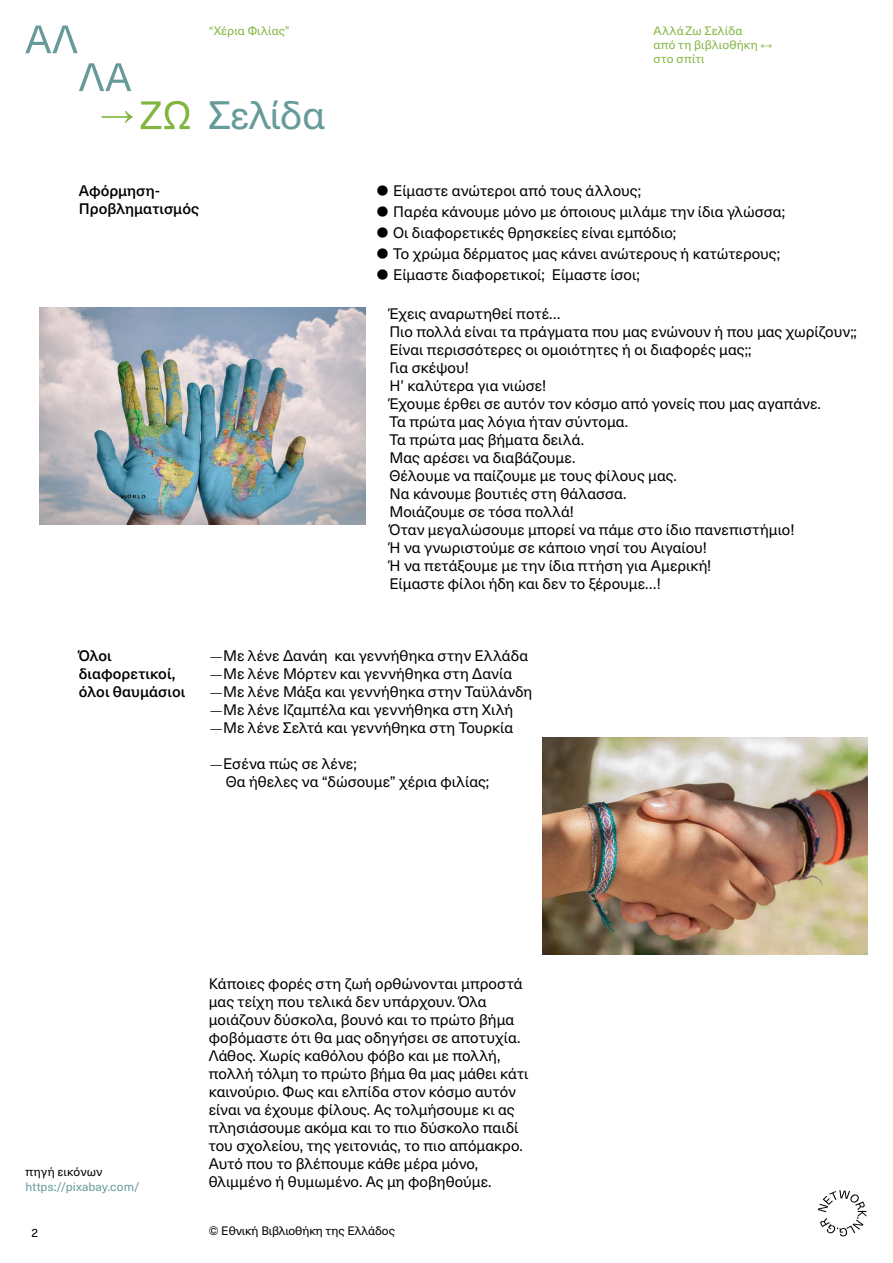
<style>
.page{position:relative;width:893px;height:1263px;background:#fff}
.page>*{position:absolute;margin:0;border:0;box-sizing:border-box;transform-origin:0 0}
.t1{font:39px "Neue Haas Unica W1 G";letter-spacing:-.015em;color:#679b9a}
.t2{font:15px/18px "Neue Haas Unica W1 G";letter-spacing:.005em;color:#000}
.t3{font:500 15px/18px "Neue Haas Unica W1 G";letter-spacing:.005em;color:#000}
.t4{font:12px/14.4px "Neue Haas Unica W1 G";letter-spacing:.015em;color:#83b641}
.t5{font:12px "Neue Haas Unica W1 G";color:#000}
.t6{font:12px "Neue Haas Unica W1 G";letter-spacing:.015em;color:#679b9a}
</style>
<div class="page">
<svg style="left:818px;top:1190px;width:48px;height:46px"></svg>
<svg style="left:25px;top:26px;width:53px;height:27px"></svg>
<svg style="left:79px;top:63px;width:52px;height:28px"></svg>
<svg style="left:102px;top:111px;width:31px;height:12px"></svg>
<svg style="left:141px;top:101px;width:49px;height:28px"></svg>
<img style="left:40px;top:307px;width:325px;height:217px">
<img style="left:542px;top:737px;width:325px;height:217px">
<p class="t4" style="left:209px;top:23px;width:82px">“Χέρια Φιλίας”</p>
<p class="t4" style="left:654px;top:23px;width:106px">Αλλά Ζω Σελίδα από τη βιβλιοθήκη στο σπίτι</p>
<h1 class="t1" style="left:209px;top:86px;width:118px">Σελίδα</h1>
<p class="t3" style="left:79px;top:181px;width:122px">Αφόρμηση-<br>Προβληματισμός</p>
<p class="t2" style="left:393px;top:179px;width:393px;line-height:21px">Είμαστε ανώτεροι από τους άλλους;<br>Παρέα κάνουμε μόνο με όποιους μιλάμε την ίδια γλώσσα; Οι διαφορετικές θρησκείες είναι εμπόδιο;<br>Το χρώμα δέρματος μας κάνει ανώτερους ή κατώτερους; Είμαστε διαφορετικοί; Είμαστε ίσοι;</p>
<p class="t2" style="left:389px;top:304px;width:469px">Έχεις αναρωτηθεί ποτέ…<br>Πιο πολλά είναι τα πράγματα που μας ενώνουν ή που μας χωρίζουν;; Είναι περισσότερες οι ομοιότητες ή οι διαφορές μας;;<br>Για σκέψου!<br>Η’ καλύτερα για νιώσε!<br>Έχουμε έρθει σε αυτόν τον κόσμο από γονείς που μας αγαπάνε.<br>Τα πρώτα μας λόγια ήταν σύντομα.<br>Τα πρώτα μας βήματα δειλά.<br>Μας αρέσει να διαβάζουμε.<br>Θέλουμε να παίζουμε με τους φίλους μας.<br>Να κάνουμε βουτιές στη θάλασσα.<br>Μοιάζουμε σε τόσα πολλά!<br>Όταν μεγαλώσουμε μπορεί να πάμε στο ίδιο πανεπιστήμιο!<br>Ή να γνωριστούμε σε κάποιο νησί του Αιγαίου!<br>Ή να πετάξουμε με την ίδια πτήση για Αμερική!<br>Είμαστε φίλοι ήδη και δεν το ξέρουμε…!</p>
<p class="t3" style="left:79px;top:646px;width:108px">Όλοι διαφορετικοί, όλοι θαυμάσιοι</p>
<p class="t2" style="left:223px;top:646px;width:311px">Με λένε Δανάη και γεννήθηκα στην Ελλάδα Με λένε Μόρτεν και γεννήθηκα στη Δανία Με λένε Μάξα και γεννήθηκα στην Ταϋλάνδη Με λένε Ιζαμπέλα και γεννήθηκα στη Χιλή Με λένε Σελτά και γεννήθηκα στη Τουρκία</p>
<p class="t2" style="left:223px;top:754px;width:268px">Εσένα πώς σε λένε;<br>Θα ήθελες να “δώσουμε” χέρια φιλίας;</p>
<p class="t5" style="left:26px;top:1163px;width:78px">πηγή εικόνων</p>
<p class="t6" style="left:26px;top:1178px;width:115px">https://pixabay.com/</p>
<p class="t2" style="left:209px;top:974px;width:321px">Κάποιες φορές στη ζωή ορθώνονται μπροστά μας τείχη που τελικά δεν υπάρχουν. Όλα μοιάζουν δύσκολα, βουνό και το πρώτο βήμα φοβόμαστε ότι θα μας οδηγήσει σε αποτυχία.<br>Λάθος. Χωρίς καθόλου φόβο και με πολλή, πολλή τόλμη το πρώτο βήμα θα μας μάθει κάτι καινούριο. Φως και ελπίδα στον κόσμο αυτόν είναι να έχουμε φίλους. Ας τολμήσουμε κι ας πλησιάσουμε ακόμα και το πιο δύσκολο παιδί του σχολείου, της γειτονιάς, το πιο απόμακρο.<br>Αυτό που το βλέπουμε κάθε μέρα μόνο, θλιμμένο ή θυμωμένο. Ας μη φοβηθούμε.</p>
<p class="t5" style="left:31px;top:1224px;width:8px">2</p>
<p class="t5" style="left:209px;top:1221px;width:188px">© Εθνική Βιβλιοθήκη της Ελλάδος</p>
</div>
